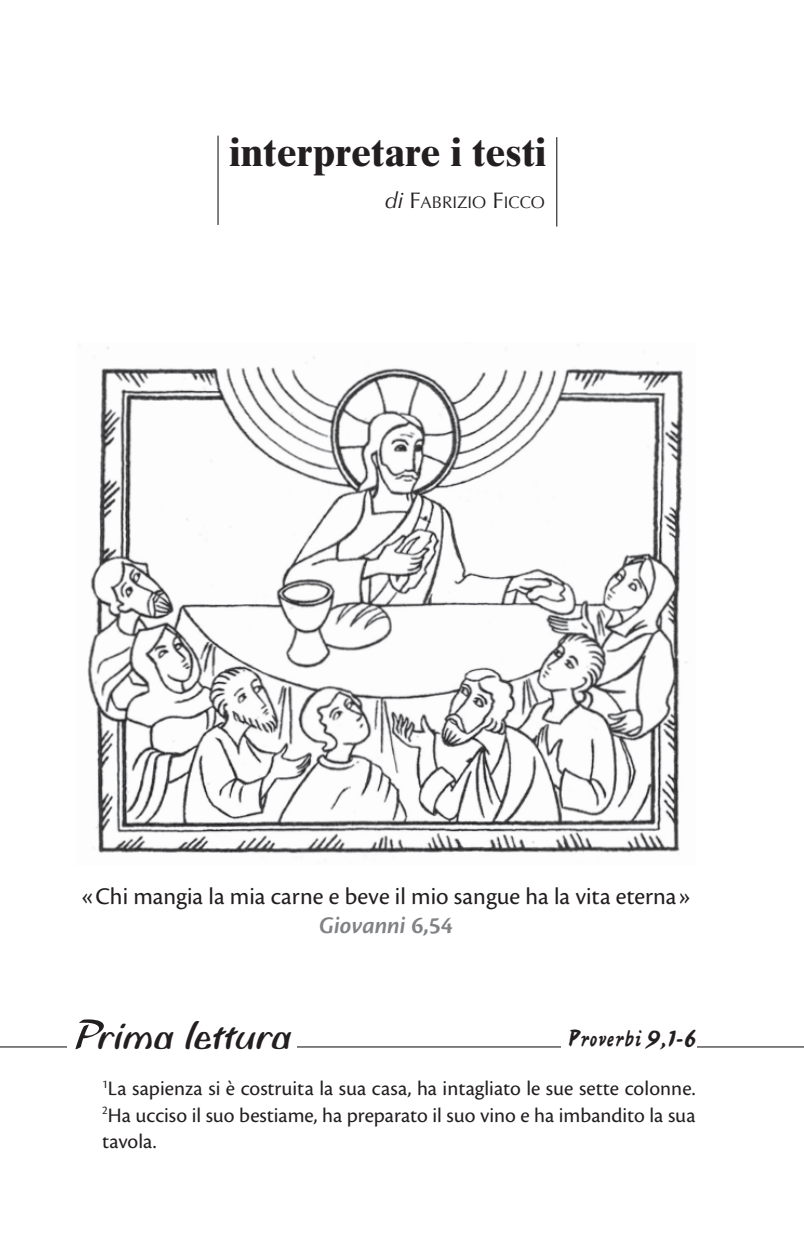
<style>
.page{position:relative;width:804px;height:1238px;background:#fff}
.page>*{position:absolute;margin:0;border:0;box-sizing:border-box;transform-origin:0 0}
.t1{font:45px "Biffo MT Std";color:#231f20}
.t2{font:700 40.5px "Times Ten";color:#231f20}
.t3{font:24.75px/29.2px "Cronos Pro";color:#231f20;text-align:center}
.t4{font:24.75px "Ashley Script MT Std";color:#231f20}
.t5{font:21.38px/26.6px "Cronos Pro";color:#231f20;text-align:justify}
.t6{font:16.88px "Optima";color:#231f20}
.s1{font-style:italic;font-size:22.5px}
.s2{font-size:22.5px}
.s3{font-weight:600;font-style:italic;color:#808285}
.s4{font-weight:600;color:#808285}
.s5{font-family:"Alexa Std";font-size:54px}
</style>
<div class="page">
<hr style="left:0;top:1046px;width:804px;height:1px;background:#231f20">
<div style="left:561px;top:1029px;width:136px;height:19px;background:#fff"></div>
<div style="left:67px;top:1013px;width:230px;height:36px;background:#fff"></div>
<hr style="left:217px;top:136px;width:1px;height:89px;background:#231f20">
<hr style="left:556px;top:137px;width:1px;height:89px;background:#231f20">
<img style="left:87px;top:344px;width:600px;height:510px">
<h2 class="t2" style="left:229px;top:128px;width:318px">interpretare i testi</h2>
<p class="t6" style="left:385px;top:193px;width:162px"><span class="s1">di</span> <span class="s2">F</span>ABRIZIO <span class="s2">F</span>ICCO</p>
<p class="t3" style="left:81px;top:881px;width:610px">«Chi mangia la mia carne e beve il mio sangue ha la vita eterna»<br><span class="s3">Giovanni</span> <span class="s4">6,54</span></p>
<h1 class="t1" style="left:73px;top:1007px;width:219px"><span class="s5">P</span>rima lettura</h1>
<p class="t4" style="left:567px;top:1024px;width:132px">Proverbi 9,1-6</p>
<p class="t5" style="left:102px;top:1075px;width:595px"><sup>1</sup>La sapienza si è costruita la sua casa, ha intagliato le sue sette colonne.<br><sup>2</sup>Ha ucciso il suo bestiame, ha preparato il suo vino e ha imbandito la sua tavola.</p>
</div>
